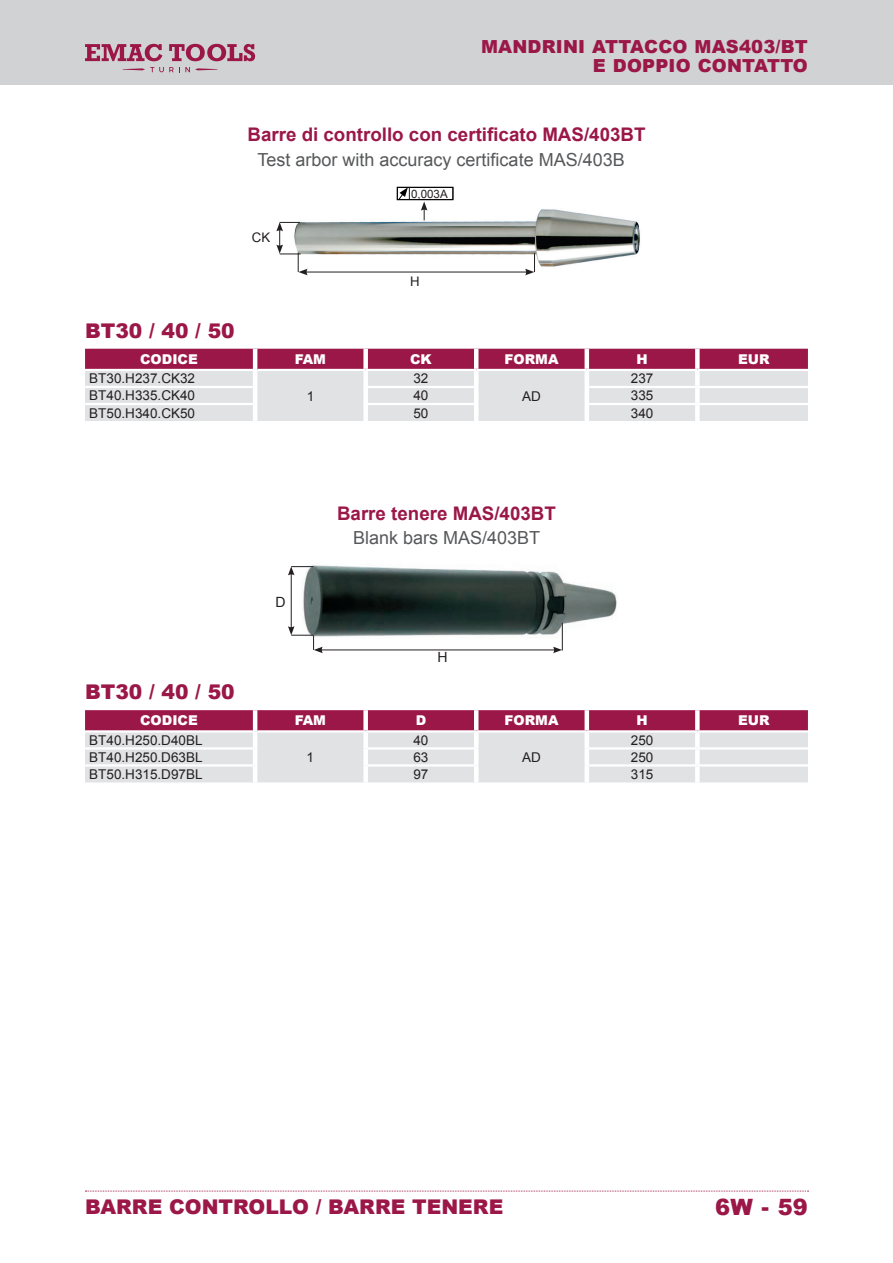
<style>
.page{position:relative;width:893px;height:1263px;background:#fff}
.page>*{position:absolute;margin:0;border:0;box-sizing:border-box;transform-origin:0 0}
.t1{font:900 22.5px "Arial";color:#9b1748}
.t2{font:900 20.25px "Arial";color:#9b1748}
.t3{font:700 18.75px "Arial";color:#9b1748}
.t4{font:18px "Arial";color:#57585a}
.t5{font:900 18px/19.5px "Arial";letter-spacing:.01em;color:#9b1748;text-align:right}
.t6{font:14.1px "Arial";color:#231f20}
.t7{font:13.5px "Arial";color:#231f20}
.t8{font:900 13.5px "Arial";color:#fff}
.t9{font:13.2px "Arial";color:#231f20}
.t10{font:11.55px "Arial";color:#231f20}
</style>
<div class="page">
<div style="left:0;top:0;width:893px;height:85px;background:#d1d2d4"></div>
<svg style="left:85px;top:44px;width:77px;height:17px"></svg>
<svg style="left:169px;top:44px;width:86px;height:17px"></svg>
<svg style="left:123px;top:67px;width:95px;height:5px"></svg>
<svg style="left:85px;top:1191px;width:723px;height:1px"></svg>
<svg style="left:85px;top:349px;width:723px;height:72px;background:#cca6b6"></svg>
<hr style="left:253px;top:349px;width:4px;height:21px;background:#fff">
<div style="left:363px;top:349px;width:5px;height:20px;background:#fff"></div>
<hr style="left:474px;top:349px;width:4px;height:20px;background:#fff">
<hr style="left:585px;top:349px;width:4px;height:20px;background:#fff">
<div style="left:695px;top:349px;width:5px;height:20px;background:#fff"></div>
<hr style="left:253px;top:370px;width:4px;height:17px;background:#fff">
<div style="left:363px;top:371px;width:5px;height:16px;background:#fff"></div>
<hr style="left:474px;top:371px;width:4px;height:16px;background:#fff">
<hr style="left:585px;top:371px;width:4px;height:16px;background:#fff">
<div style="left:695px;top:371px;width:5px;height:15px;background:#fff"></div>
<hr style="left:253px;top:387px;width:4px;height:17px;background:#fff">
<div style="left:363px;top:387px;width:5px;height:17px;background:#fff"></div>
<hr style="left:474px;top:387px;width:4px;height:17px;background:#fff">
<hr style="left:585px;top:387px;width:4px;height:17px;background:#fff">
<div style="left:695px;top:388px;width:5px;height:15px;background:#fff"></div>
<hr style="left:253px;top:404px;width:4px;height:17px;background:#fff">
<div style="left:363px;top:404px;width:5px;height:17px;background:#fff"></div>
<hr style="left:474px;top:404px;width:4px;height:17px;background:#fff">
<hr style="left:585px;top:404px;width:4px;height:17px;background:#fff">
<div style="left:695px;top:405px;width:5px;height:16px;background:#fff"></div>
<hr style="left:85px;top:369px;width:168px;height:2px;background:#fff">
<hr style="left:257px;top:369px;width:109px;height:2px;background:#fff">
<hr style="left:366px;top:369px;width:110px;height:2px;background:#fff">
<hr style="left:476px;top:369px;width:111px;height:2px;background:#fff">
<hr style="left:587px;top:369px;width:110px;height:2px;background:#fff">
<hr style="left:697px;top:369px;width:111px;height:2px;background:#fff">
<hr style="left:85px;top:386px;width:168px;height:2px;background:#fff">
<hr style="left:368px;top:386px;width:106px;height:2px;background:#fff">
<hr style="left:589px;top:386px;width:108px;height:2px;background:#fff">
<hr style="left:697px;top:386px;width:111px;height:2px;background:#fff">
<hr style="left:85px;top:403px;width:168px;height:2px;background:#fff">
<hr style="left:368px;top:403px;width:106px;height:2px;background:#fff">
<hr style="left:589px;top:403px;width:108px;height:2px;background:#fff">
<hr style="left:697px;top:403px;width:111px;height:2px;background:#fff">
<img style="left:292px;top:209px;width:348px;height:67px">
<hr style="left:305px;top:272px;width:222px;height:1px;background:#231f20">
<svg style="left:525px;top:253px;width:10px;height:22px"></svg>
<svg style="left:276px;top:222px;width:32px;height:53px"></svg>
<svg style="left:421px;top:201px;width:6px;height:19px"></svg>
<div style="left:397px;top:187px;width:56px;height:13px;border:1px solid #000"></div>
<svg style="left:397px;top:187px;width:13px;height:13px"></svg>
<img style="left:288px;top:565px;width:329px;height:72px">
<hr style="left:320px;top:650px;width:235px;height:1px;background:#231f20">
<svg style="left:553px;top:623px;width:10px;height:30px"></svg>
<hr style="left:291px;top:573px;width:1px;height:55px;background:#231f20">
<svg style="left:288px;top:626px;width:35px;height:27px"></svg>
<svg style="left:288px;top:566px;width:25px;height:9px"></svg>
<svg style="left:85px;top:710px;width:723px;height:72px;background:#cda6b6"></svg>
<hr style="left:253px;top:710px;width:4px;height:21px;background:#fff">
<div style="left:363px;top:710px;width:5px;height:20px;background:#fff"></div>
<hr style="left:474px;top:710px;width:4px;height:20px;background:#fff">
<hr style="left:585px;top:710px;width:4px;height:20px;background:#fff">
<div style="left:695px;top:710px;width:5px;height:20px;background:#fff"></div>
<hr style="left:253px;top:731px;width:4px;height:17px;background:#fff">
<div style="left:363px;top:732px;width:5px;height:16px;background:#fff"></div>
<hr style="left:474px;top:732px;width:4px;height:16px;background:#fff">
<hr style="left:585px;top:732px;width:4px;height:16px;background:#fff">
<div style="left:695px;top:732px;width:5px;height:15px;background:#fff"></div>
<hr style="left:253px;top:748px;width:4px;height:17px;background:#fff">
<div style="left:363px;top:748px;width:5px;height:17px;background:#fff"></div>
<hr style="left:474px;top:748px;width:4px;height:17px;background:#fff">
<hr style="left:585px;top:748px;width:4px;height:17px;background:#fff">
<div style="left:695px;top:749px;width:5px;height:15px;background:#fff"></div>
<hr style="left:253px;top:765px;width:4px;height:17px;background:#fff">
<div style="left:363px;top:765px;width:5px;height:17px;background:#fff"></div>
<hr style="left:474px;top:765px;width:4px;height:17px;background:#fff">
<hr style="left:585px;top:765px;width:4px;height:17px;background:#fff">
<div style="left:695px;top:766px;width:5px;height:16px;background:#fff"></div>
<hr style="left:476px;top:730px;width:111px;height:2px;background:#fff">
<hr style="left:85px;top:730px;width:168px;height:2px;background:#fff">
<hr style="left:257px;top:730px;width:109px;height:2px;background:#fff">
<hr style="left:366px;top:730px;width:110px;height:2px;background:#fff">
<hr style="left:587px;top:730px;width:110px;height:2px;background:#fff">
<hr style="left:697px;top:730px;width:111px;height:2px;background:#fff">
<hr style="left:85px;top:747px;width:168px;height:2px;background:#fff">
<hr style="left:368px;top:747px;width:106px;height:2px;background:#fff">
<hr style="left:589px;top:747px;width:108px;height:2px;background:#fff">
<hr style="left:697px;top:747px;width:111px;height:2px;background:#fff">
<hr style="left:85px;top:764px;width:168px;height:2px;background:#fff">
<hr style="left:368px;top:764px;width:106px;height:2px;background:#fff">
<hr style="left:589px;top:764px;width:108px;height:2px;background:#fff">
<hr style="left:697px;top:764px;width:111px;height:2px;background:#fff">
<h3 class="t5" style="left:481px;top:37px;width:328px">MANDRINI ATTACCO MAS403/BT<br>E DOPPIO CONTATTO</h3>
<h3 class="t3" style="left:247px;top:122px;width:400px">Barre di controllo con certificato MAS/403BT</h3>
<h3 class="t4" style="left:258px;top:148px;width:369px">Test arbor with accuracy certificate MAS/403B</h3>
<p class="t9" style="left:252px;top:229px;width:20px">CK</p>
<h2 class="t2" style="left:85px;top:319px;width:151px">BT30 / 40 / 50</h2>
<p class="t10" style="left:411px;top:186px;width:38px">0,003A</p>
<p class="t9" style="left:410px;top:273px;width:11px">H</p>
<p class="t8" style="left:140px;top:351px;width:59px">CODICE</p>
<p class="t8" style="left:295px;top:351px;width:32px">FAM</p>
<p class="t8" style="left:410px;top:351px;width:23px">CK</p>
<p class="t8" style="left:505px;top:351px;width:55px">FORMA</p>
<p class="t8" style="left:636px;top:351px;width:13px">H</p>
<p class="t8" style="left:738px;top:351px;width:33px">EUR</p>
<p class="t7" style="left:89px;top:370px;width:107px">BT30.H237.CK32</p>
<p class="t7" style="left:307px;top:387px;width:9px">1</p>
<p class="t7" style="left:413px;top:370px;width:17px">32</p>
<p class="t7" style="left:631px;top:370px;width:24px">237</p>
<p class="t7" style="left:89px;top:387px;width:107px">BT40.H335.CK40</p>
<p class="t7" style="left:413px;top:387px;width:17px">40</p>
<p class="t7" style="left:631px;top:387px;width:24px">335</p>
<p class="t7" style="left:89px;top:404px;width:107px">BT50.H340.CK50</p>
<p class="t7" style="left:413px;top:404px;width:17px">50</p>
<p class="t7" style="left:631px;top:404px;width:24px">340</p>
<p class="t7" style="left:522px;top:387px;width:20px">AD</p>
<h2 class="t2" style="left:85px;top:681px;width:151px">BT30 / 40 / 50</h2>
<p class="t6" style="left:276px;top:593px;width:12px">D</p>
<h3 class="t3" style="left:337px;top:501px;width:220px">Barre tenere MAS/403BT</h3>
<h3 class="t4" style="left:353px;top:526px;width:189px">Blank bars MAS/403BT</h3>
<p class="t6" style="left:437px;top:648px;width:12px">H</p>
<p class="t8" style="left:140px;top:713px;width:59px">CODICE</p>
<p class="t8" style="left:295px;top:713px;width:32px">FAM</p>
<p class="t8" style="left:416px;top:713px;width:12px">D</p>
<p class="t8" style="left:504px;top:713px;width:55px">FORMA</p>
<p class="t8" style="left:636px;top:713px;width:13px">H</p>
<p class="t8" style="left:738px;top:713px;width:33px">EUR</p>
<p class="t7" style="left:89px;top:731px;width:115px">BT40.H250.D40BL</p>
<p class="t7" style="left:307px;top:749px;width:9px">1</p>
<p class="t7" style="left:413px;top:731px;width:17px">40</p>
<p class="t7" style="left:631px;top:731px;width:24px">250</p>
<p class="t7" style="left:89px;top:748px;width:115px">BT40.H250.D63BL</p>
<p class="t7" style="left:413px;top:748px;width:17px">63</p>
<p class="t7" style="left:631px;top:748px;width:24px">250</p>
<p class="t7" style="left:89px;top:766px;width:115px">BT50.H315.D97BL</p>
<p class="t7" style="left:413px;top:766px;width:17px">97</p>
<p class="t7" style="left:631px;top:766px;width:24px">315</p>
<p class="t7" style="left:522px;top:749px;width:20px">AD</p>
<h2 class="t2" style="left:85px;top:1195px;width:420px">BARRE CONTROLLO / BARRE TENERE</h2>
<h1 class="t1" style="left:715px;top:1195px;width:94px">6W - 59</h1>
</div>
